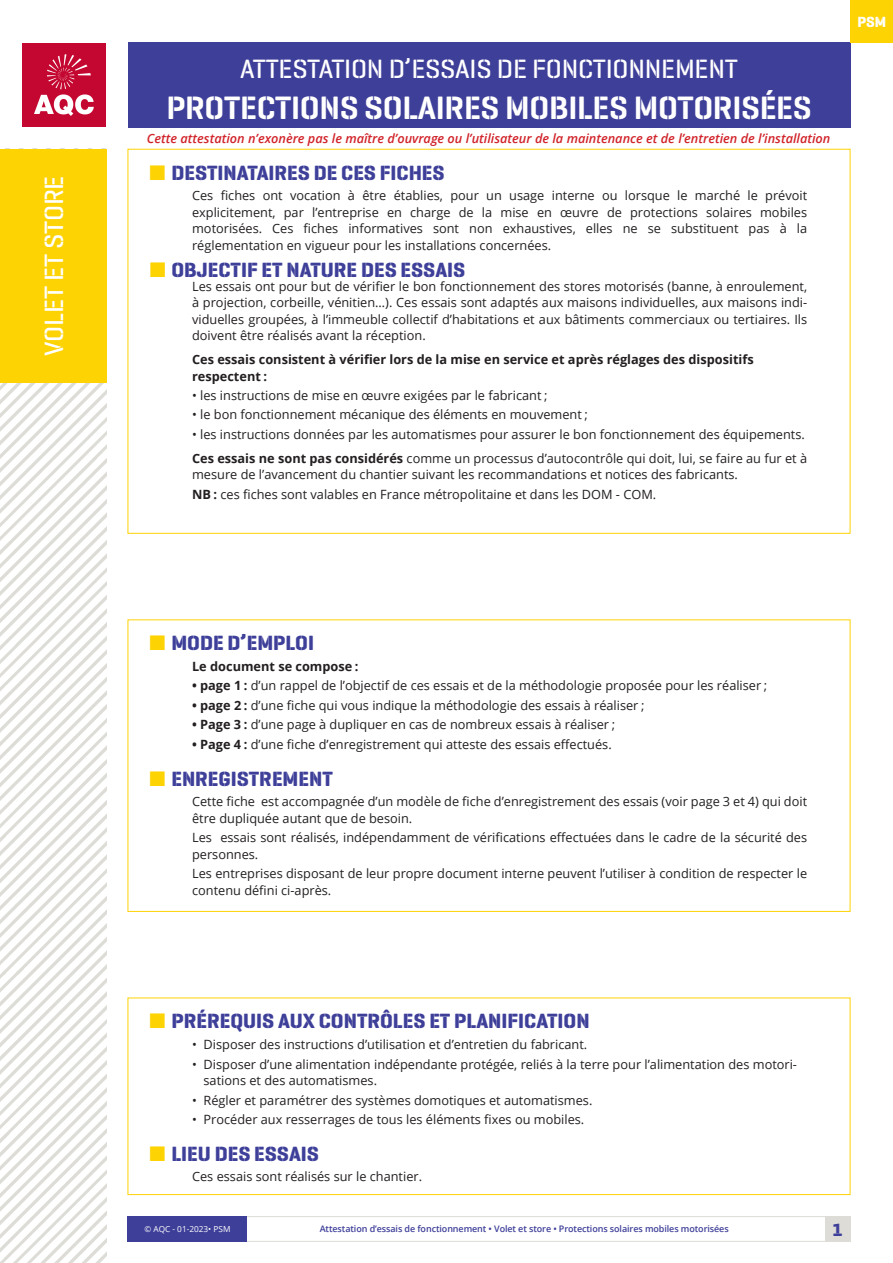
<style>
.page{position:relative;width:893px;height:1263px;background:#fff}
.page>*{position:absolute;margin:0;border:0;box-sizing:border-box;transform-origin:0 0}
.t1{font:600 33px "Geogrotesque Stencil B";letter-spacing:-.01em;color:#fff}
.t2{font:500 27px "Geogrotesque Stencil B";letter-spacing:-.01em;color:#fff}
.t3{font:700 21px "Geogrotesque Stencil A";color:#3e3f99}
.t4{font:700 18px "Geogrotesque Stencil A";color:#3e3f99}
.t5{font:700 15px "Geogrotesque Stencil A";color:#fff}
.t6{font:12.75px/16.5px "Open Sans";color:#231f20}
.t7{font:700 12.75px/16.5px "Open Sans";color:#231f20}
.t8{font:italic 600 12.75px "Open Sans";color:#d1232a}
.t9{font:600 9px "Open Sans";letter-spacing:-.01em;color:#3e3f99}
.t10{font:8.25px "Open Sans";color:#fff}
.s1{color:#fed304}
.s2{font-weight:700}
</style>
<div class="page">
<div style="left:128px;top:1216px;width:722px;height:26px;border:1px solid #dddcd7"></div>
<div style="left:128px;top:43px;width:722px;height:85px;background:#3e3f99"></div>
<img style="left:0;top:383px;width:106px;height:880px">
<div style="left:850px;top:0;width:43px;height:43px;background:#fed304"></div>
<div style="left:0;top:149px;width:106px;height:234px;background:#fed304"></div>
<div style="left:128px;top:1216px;width:119px;height:26px;background:#3e3f99"></div>
<div style="left:825px;top:1216px;width:25px;height:26px;background:#dddcd7"></div>
<div style="left:128px;top:997px;width:722px;height:198px;border:1px solid #fed304"></div>
<img style="left:23px;top:44px;width:83px;height:83px">
<h2 class="t2" style="left:37px;top:356px;width:182px;rotate:-90deg">VOLET ET STORE</h2>
<h2 class="t2" style="left:240px;top:52px;width:499px">ATTESTATION D’ESSAIS DE FONCTIONNEMENT</h2>
<h1 class="t1" style="left:166px;top:87px;width:647px">PROTECTIONS SOLAIRES MOBILES MOTORISÉES</h1>
<p class="t8" style="left:147px;top:130px;width:685px">Cette attestation n’exonère pas le maître d’ouvrage ou l’utilisateur de la maintenance et de l’entretien de l’installation</p>
<h3 class="t3" style="left:150px;top:159px;width:297px"><span class="s1">■</span> DESTINATAIRES DE CES FICHES</h3>
<p class="t6" style="left:192px;top:187px;width:617px;text-align:justify">Ces fiches ont vocation à être établies, pour un usage interne ou lorsque le marché le prévoit explicitement, par l’entreprise en charge de la mise en œuvre de protections solaires mobiles motorisées. Ces fiches informatives sont non exhaustives, elles ne se substituent pas à la réglementation en vigueur pour les installations concernées.</p>
<h3 class="t3" style="left:150px;top:257px;width:317px"><span class="s1">■</span> OBJECTIF ET NATURE DES ESSAIS</h3>
<p class="t6" style="left:192px;top:278px;width:617px;text-align:justify">Les essais ont pour but de vérifier le bon fonctionnement des stores motorisés (banne, à enroulement, à projection, corbeille, vénitien…). Ces essais sont adaptés aux maisons individuelles, aux maisons indi&shy;viduelles groupées, à l’immeuble collectif d’habitations et aux bâtiments commerciaux ou tertiaires. Ils doivent être réalisés avant la réception.</p>
<p class="t7" style="left:192px;top:351px;width:563px">Ces essais consistent à vérifier lors de la mise en service et après réglages des dispositifs respectent :</p>
<p class="t6" style="left:192px;top:387px;width:357px">• les instructions de mise en œuvre exigées par le fabricant ;</p>
<p class="t6" style="left:192px;top:406px;width:397px">• le bon fonctionnement mécanique des éléments en mouvement ;</p>
<p class="t6" style="left:192px;top:422px;width:616px;line-height:23.7px">• les instructions données par les automatismes pour assurer le bon fonctionnement des équipements.<br><span class="s2">Ces essais ne sont pas considérés</span> comme un processus d’autocontrôle qui doit, lui, se faire au fur et à</p>
<p class="t6" style="left:192px;top:464px;width:547px;line-height:19.5px">mesure de l’avancement du chantier suivant les recommandations et notices des fabricants.<br><span class="s2">NB :</span> ces fiches sont valables en France métropolitaine et dans les DOM - COM.</p>
<p class="t5" style="left:857px;top:12px;width:30px">PSM</p>
<h3 class="t3" style="left:150px;top:630px;width:166px"><span class="s1">■</span> MODE D’EMPLOI</h3>
<p class="t7" style="left:192px;top:658px;width:168px">Le document se compose :</p>
<p class="t6" style="left:192px;top:677px;width:577px"><span class="s2">• page 1 :</span> d’un rappel de l’objectif de ces essais et de la méthodologie proposée pour les réaliser ;</p>
<p class="t6" style="left:192px;top:697px;width:454px"><span class="s2">• page 2 :</span> d’une fiche qui vous indique la méthodologie des essais à réaliser ;</p>
<p class="t6" style="left:192px;top:716px;width:424px"><span class="s2">• Page 3 :</span> d’une page à dupliquer en cas de nombreux essais à réaliser ;</p>
<p class="t6" style="left:192px;top:736px;width:421px"><span class="s2">• Page 4 :</span> d’une fiche d’enregistrement qui atteste des essais effectués.</p>
<h3 class="t3" style="left:150px;top:765px;width:185px"><span class="s1">■</span> ENREGISTREMENT</h3>
<p class="t6" style="left:192px;top:793px;width:617px">Cette fiche est accompagnée d’un modèle de fiche d’enregistrement des essais (voir page 3 et 4) qui doit être dupliquée autant que de besoin.</p>
<p class="t6" style="left:192px;top:829px;width:617px">Les essais sont réalisés, indépendamment de vérifications effectuées dans le cadre de la sécurité des personnes.</p>
<p class="t6" style="left:192px;top:865px;width:617px">Les entreprises disposant de leur propre document interne peuvent l’utiliser à condition de respecter le contenu défini ci-après.</p>
<h3 class="t3" style="left:150px;top:1008px;width:442px"><span class="s1">■</span> PRÉREQUIS AUX CONTRÔLES ET PLANIFICATION</h3>
<p class="t6" style="left:192px;top:1036px;width:397px">• Disposer des instructions d’utilisation et d’entretien du fabricant.</p>
<p class="t6" style="left:204px;top:1055px;width:595px;text-indent:-11px">• Disposer d’une alimentation indépendante protégée, reliés à la terre pour l’alimentation des motori&shy;sations et des automatismes.</p>
<p class="t6" style="left:192px;top:1091px;width:402px">• Régler et paramétrer des systèmes domotiques et automatismes.</p>
<p class="t6" style="left:192px;top:1111px;width:394px">• Procéder aux resserrages de tous les éléments fixes ou mobiles.</p>
<h3 class="t3" style="left:150px;top:1140px;width:171px"><span class="s1">■</span> LIEU DES ESSAIS</h3>
<p class="t6" style="left:192px;top:1168px;width:231px">Ces essais sont réalisés sur le chantier.</p>
<p class="t10" style="left:145px;top:1223px;width:87px">© AQC - 01-2023• PSM</p>
<h3 class="t4" style="left:832px;top:1218px;width:12px">1</h3>
<p class="t9" style="left:320px;top:1223px;width:410px">Attestation d’essais de fonctionnement • Volet et store • Protections solaires mobiles motorisées</p>
</div>
